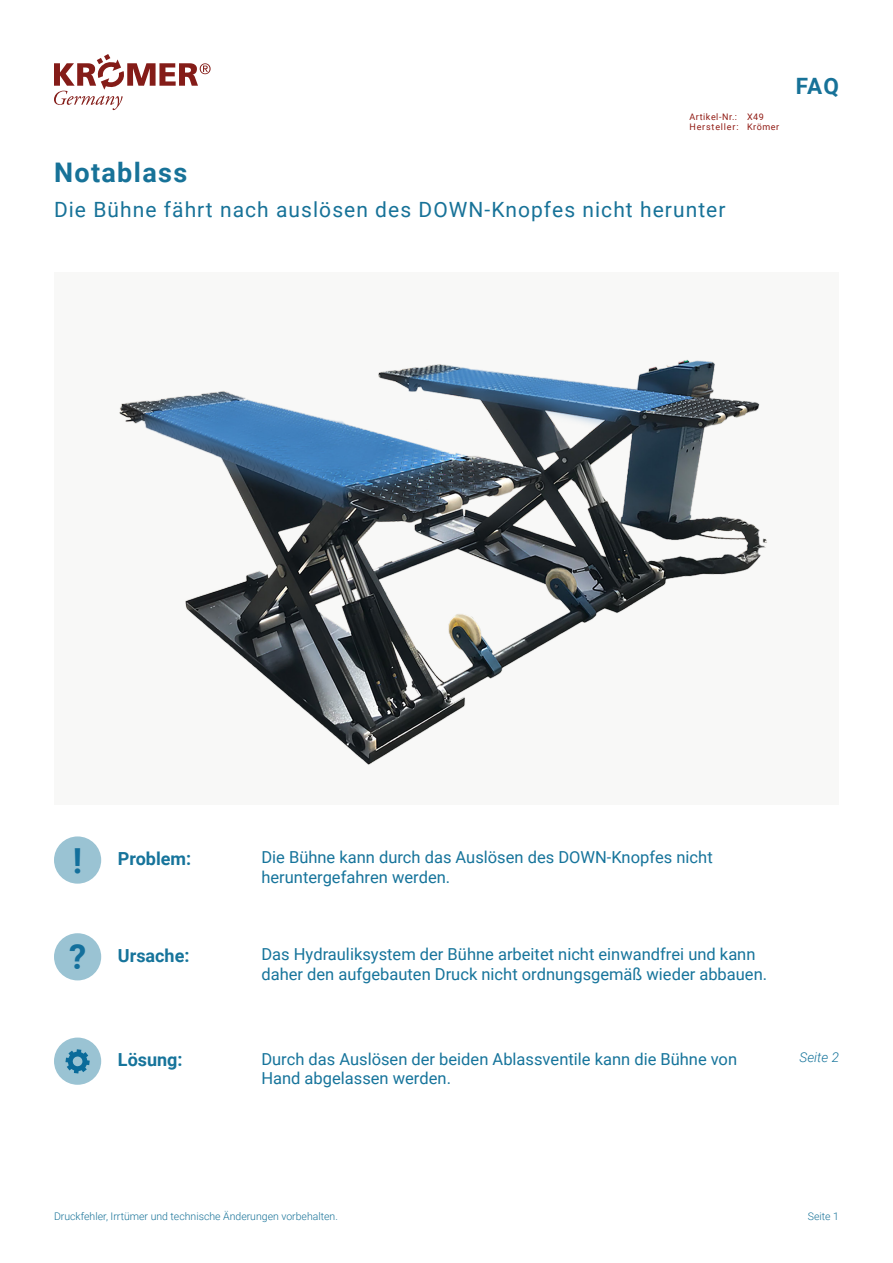
<style>
.page{position:relative;width:893px;height:1263px;background:#fff}
.page>*{position:absolute;margin:0;border:0;box-sizing:border-box;transform-origin:0 0}
.t1{font:700 34.5px "Roboto";color:#14709c}
.Headline_1{font:700 27px "Roboto";letter-spacing:.05em;color:#177298}
.Headline_1-2{font:700 22.5px "Roboto";color:#177298}
.Headline_1-3{font:21px "Roboto";letter-spacing:.05em;color:#177298}
.t2{font:700 18px "Roboto";color:#16749b}
.Absatzformat_2{font:16.5px/19.8px "Roboto";color:#16749b}
.t3{font:italic 300 13.5px "Roboto";color:#16749b}
.t4{font:300 10.5px "Roboto";color:#177298}
.Caption_Items{font:9px "Roboto";letter-spacing:.06em;color:#911c15}
.Caption_Items-2{font:9px "Roboto";letter-spacing:.09em;color:#911c15}
</style>
<div class="page">
<svg style="left:54px;top:54px;width:157px;height:56px"></svg>
<div style="left:54px;top:836px;width:47px;height:48px;background:#9ac3d3;border-radius:50%"></div>
<div style="left:54px;top:933px;width:47px;height:47px;background:#9ac3d3;border-radius:50%"></div>
<div style="left:54px;top:1037px;width:47px;height:48px;background:#9ac3d3;border-radius:50%"></div>
<svg style="left:65px;top:1049px;width:25px;height:24px"></svg>
<div style="left:54px;top:272px;width:785px;height:532px;background:#f8f8f7"></div>
<img style="left:119px;top:359px;width:648px;height:406px">
<p class="Caption_Items" style="left:689px;top:110px;width:49px">Artikel-Nr.:</p>
<p class="Caption_Items-2" style="left:689px;top:121px;width:51px">Hersteller:</p>
<p class="Caption_Items" style="left:747px;top:110px;width:18px">X49</p>
<p class="Caption_Items" style="left:747px;top:121px;width:34px">Krömer</p>
<p class="Headline_1" style="left:54px;top:154px;width:135px">Notablass</p>
<p class="Headline_1-3" style="left:54px;top:195px;width:673px">Die Bühne fährt nach auslösen des DOWN-Knopfes nicht herunter</p>
<p class="Headline_1-2" style="left:796px;top:70px;width:45px">FAQ</p>
<p class="t1" style="left:73px;top:836px;width:11px">!</p>
<p class="t1" style="left:69px;top:933px;width:19px">?</p>
<p class="t2" style="left:118px;top:846px;width:75px">Problem:</p>
<p class="t2" style="left:118px;top:943px;width:73px">Ursache:</p>
<p class="Absatzformat_2" style="left:261px;top:847px;width:453px">Die Bühne kann durch das Auslösen des DOWN-Knopfes nicht heruntergefahren werden.</p>
<p class="Absatzformat_2" style="left:261px;top:944px;width:507px">Das Hydrauliksystem der Bühne arbeitet nicht einwandfrei und kann daher den aufgebauten Druck nicht ordnungsgemäß wieder abbauen.</p>
<p class="t2" style="left:118px;top:1047px;width:66px">Lösung:</p>
<p class="Absatzformat_2" style="left:261px;top:1048px;width:477px">Durch das Auslösen der beiden Ablassventile kann die Bühne von<br>Hand abgelassen werden.</p>
<p class="t3" style="left:800px;top:1047px;width:41px">Seite 2</p>
<p class="t4" style="left:54px;top:1209px;width:285px">Druckfehler, Irrtümer und technische Änderungen vorbehalten.</p>
<p class="t4" style="left:808px;top:1209px;width:33px">Seite 1</p>
</div>
